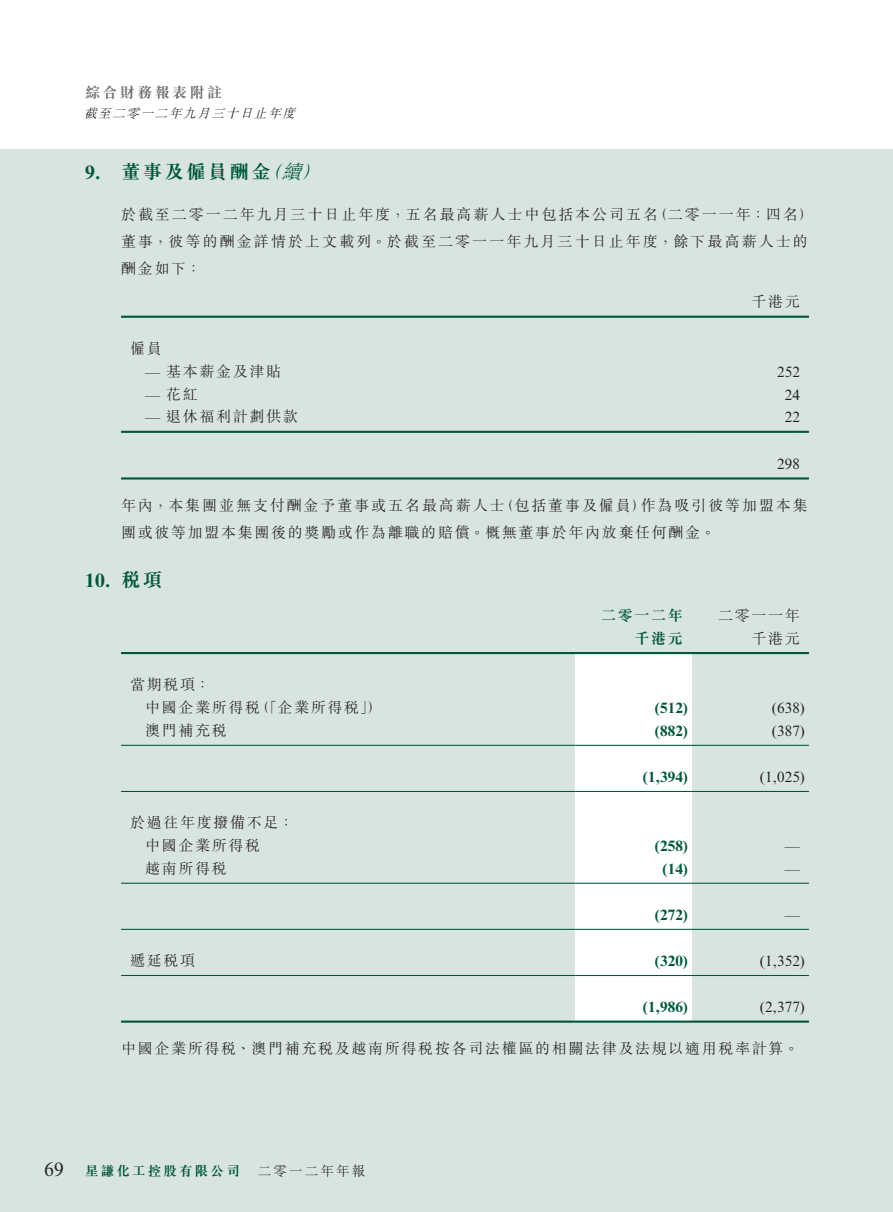
<style>
.page{position:relative;width:893px;height:1212px;background:#fff}
.page>*{position:absolute;margin:0;border:0;box-sizing:border-box;transform-origin:0 0}
._03_H1{font:700 19.5px "M Sung HK";letter-spacing:.11em;color:#00573c}
._03_H1-2{font:700 19.5px "Times New Roman MT Std";color:#00573c}
._03_H1-3{font:italic 300 19.5px "M Sung HK";color:#00573c}
.t1{font:19.5px "Times New Roman MT Std";color:#231f20}
._12___P2{font:300 15px/27px "M Sung HK";letter-spacing:.125em;color:#231f20}
._15_Table_Stub{font:300 15px "M Sung HK";letter-spacing:.11em;color:#231f20}
._01_Body_Text{font:15px "Times New Roman MT Std";letter-spacing:.01em;color:#231f20}
._01_Body_Text-2{font:700 15px "Times New Roman MT Std";letter-spacing:.01em;color:#00573c}
._01_Body_Text-3{font:300 15px "M Sung HK";letter-spacing:.11em;color:#231f20}
.t2{font:700 15px "M Sung HK";letter-spacing:.165em;color:#6c6d70}
._01_Body_Text-4{font:700 15px "M Sung HK";letter-spacing:.11em;color:#00573c}
.t3{font:700 13.5px "M Sung HK";letter-spacing:.165em;color:#00573c}
.t4{font:300 13.5px "M Sung HK";letter-spacing:.165em;color:#231f20}
.t5{font:italic 300 12.75px "M Sung HK";color:#231f20}
.s1{font-family:"Times New Roman MT Std";font-weight:400}
</style>
<div class="page">
<div style="left:0;top:149px;width:893px;height:1063px;background:#d7e4e0"></div>
<hr style="left:121px;top:316px;width:562px;height:2px;background:#00573c">
<svg style="left:683px;top:316px;width:9px;height:2px"></svg>
<hr style="left:692px;top:316px;width:108px;height:2px;background:#00573c">
<svg style="left:800px;top:316px;width:9px;height:2px"></svg>
<hr style="left:121px;top:477px;width:562px;height:2px;background:#00573c">
<svg style="left:683px;top:477px;width:9px;height:2px"></svg>
<hr style="left:692px;top:477px;width:108px;height:2px;background:#00573c">
<svg style="left:800px;top:477px;width:9px;height:2px"></svg>
<hr style="left:121px;top:431px;width:562px;height:2px;background:#00573c">
<svg style="left:683px;top:431px;width:9px;height:2px"></svg>
<hr style="left:692px;top:431px;width:108px;height:2px;background:#00573c">
<svg style="left:800px;top:431px;width:9px;height:2px"></svg>
<hr style="left:121px;top:652px;width:445px;height:2px;background:#00573c">
<hr style="left:692px;top:652px;width:108px;height:2px;background:#00573c">
<svg style="left:800px;top:652px;width:9px;height:2px"></svg>
<hr style="left:121px;top:1020px;width:445px;height:3px;background:#00573c">
<hr style="left:692px;top:1020px;width:108px;height:3px;background:#00573c">
<svg style="left:800px;top:1020px;width:9px;height:3px"></svg>
<hr style="left:121px;top:975px;width:445px;height:1px;background:#00573c">
<hr style="left:692px;top:975px;width:108px;height:1px;background:#00573c">
<hr style="left:121px;top:929px;width:445px;height:1px;background:#00573c">
<hr style="left:692px;top:929px;width:108px;height:1px;background:#00573c">
<hr style="left:121px;top:883px;width:445px;height:1px;background:#00573c">
<hr style="left:692px;top:883px;width:108px;height:1px;background:#00573c">
<hr style="left:121px;top:791px;width:445px;height:1px;background:#00573c">
<hr style="left:692px;top:791px;width:108px;height:1px;background:#00573c">
<hr style="left:121px;top:745px;width:445px;height:1px;background:#00573c">
<svg style="left:566px;top:652px;width:126px;height:371px;background:#f5f8f7"></svg>
<hr style="left:692px;top:745px;width:108px;height:1px;background:#00573c">
<p class="t2" style="left:85px;top:82px;width:139px">綜合財務報表附註</p>
<p class="t5" style="left:84px;top:104px;width:217px">截至二零一二年九月三十日止年度</p>
<p class="_03_H1-2" style="left:85px;top:160px;width:17px">9.</p>
<p class="_03_H1-3" style="left:281px;top:158px;width:28px">續</p>
<p class="_03_H1" style="left:121px;top:158px;width:151px">董事及僱員酬金</p>
<p class="_03_H1-3" style="left:262px;top:158px;width:28px">（</p>
<p class="_03_H1-3" style="left:301px;top:158px;width:28px">(</p>
<p class="_12___P2" style="left:121px;top:200px;width:688px">於截至二零一二年九月三十日止年度，五名最高薪人士中包括本公司五名<br>董事，彼等的酬金詳情於上文載列。於截至二零一一年九月三十日止年度，餘下最高薪人士的酬金如下：</p>
<p class="_01_Body_Text-3" style="left:751px;top:291px;width:50px">千港元</p>
<p class="_15_Table_Stub" style="left:130px;top:338px;width:33px">僱員</p>
<p class="_01_Body_Text" style="left:777px;top:363px;width:24px">252</p>
<p class="_12___P2" style="left:653px;top:200px;width:162px">（二零一一年：四名(</p>
<p class="_15_Table_Stub" style="left:145px;top:361px;width:138px"><span class="s1">—</span> 基本薪金及津貼</p>
<p class="_15_Table_Stub" style="left:145px;top:383px;width:54px"><span class="s1">—</span> 花紅</p>
<p class="_15_Table_Stub" style="left:145px;top:406px;width:154px"><span class="s1">—</span> 退休福利計劃供款</p>
<p class="_01_Body_Text" style="left:785px;top:386px;width:17px">24</p>
<p class="_01_Body_Text" style="left:785px;top:409px;width:17px">22</p>
<p class="_03_H1-2" style="left:85px;top:568px;width:27px">10.</p>
<p class="_01_Body_Text" style="left:777px;top:455px;width:24px">298</p>
<p class="_12___P2" style="left:641px;top:491px;width:169px">作為吸引彼等加盟本集</p>
<p class="_12___P2" style="left:121px;top:491px;width:596px">年內，本集團並無支付酬金予董事或五名最高薪人士<br>團或彼等加盟本集團後的獎勵或作為離職的賠償。概無董事於年內放棄任何酬金。</p>
<p class="_03_H1" style="left:121px;top:566px;width:43px">稅項</p>
<p class="_12___P2" style="left:499px;top:491px;width:148px">（包括董事及僱員）</p>
<p class="_01_Body_Text-4" style="left:601px;top:605px;width:83px">二零一二年</p>
<p class="_01_Body_Text-4" style="left:634px;top:628px;width:50px">千港元</p>
<p class="_01_Body_Text-3" style="left:718px;top:605px;width:83px">二零一一年</p>
<p class="_01_Body_Text-3" style="left:752px;top:627px;width:50px">千港元</p>
<p class="_15_Table_Stub" style="left:130px;top:674px;width:82px">當期稅項：</p>
<p class="_15_Table_Stub" style="left:145px;top:697px;width:117px">中國企業所得稅</p>
<p class="_15_Table_Stub" style="left:255px;top:697px;width:129px">（「企業所得稅 (「</p>
<p class="_01_Body_Text-2" style="left:655px;top:699px;width:35px">)512(</p>
<p class="_01_Body_Text" style="left:772px;top:699px;width:35px">)638(</p>
<p class="_15_Table_Stub" style="left:145px;top:720px;width:83px">澳門補充稅</p>
<p class="_01_Body_Text-2" style="left:655px;top:721px;width:35px">)882(</p>
<p class="_01_Body_Text" style="left:772px;top:722px;width:35px">)387(</p>
<p class="_01_Body_Text-2" style="left:643px;top:768px;width:46px">)1,394(</p>
<p class="_01_Body_Text" style="left:760px;top:768px;width:46px">)1,025(</p>
<p class="_15_Table_Stub" style="left:130px;top:812px;width:165px">於過往年度撥備不足：</p>
<p class="_15_Table_Stub" style="left:145px;top:835px;width:117px">中國企業所得稅</p>
<p class="_01_Body_Text-2" style="left:655px;top:837px;width:35px">)258(</p>
<p class="_01_Body_Text" style="left:785px;top:837px;width:16px">—</p>
<p class="_15_Table_Stub" style="left:145px;top:858px;width:83px">越南所得稅</p>
<p class="_01_Body_Text-2" style="left:663px;top:859px;width:27px">)14(</p>
<p class="_01_Body_Text" style="left:785px;top:860px;width:16px">—</p>
<p class="_15_Table_Stub" style="left:130px;top:950px;width:67px">遞延稅項</p>
<p class="_01_Body_Text-2" style="left:655px;top:905px;width:35px">)272(</p>
<p class="_01_Body_Text-2" style="left:655px;top:952px;width:35px">)320(</p>
<p class="_01_Body_Text" style="left:785px;top:906px;width:16px">—</p>
<p class="_01_Body_Text" style="left:760px;top:952px;width:46px">)1,352(</p>
<p class="_01_Body_Text" style="left:760px;top:998px;width:46px">)2,377(</p>
<p class="_01_Body_Text-2" style="left:643px;top:998px;width:46px">)1,986(</p>
<p class="_12___P2" style="left:121px;top:1034px;width:679px">中國企業所得稅、澳門補充稅及越南所得稅按各司法權區的相關法律及法規以適用稅率計算。</p>
<h1 class="t1" style="left:44px;top:1158px;width:21px">69</h1>
<p class="t3" style="left:85px;top:1161px;width:156px">星謙化工控股有限公司</p>
<p class="t4" style="left:258px;top:1161px;width:109px">二零一二年年報</p>
</div>
